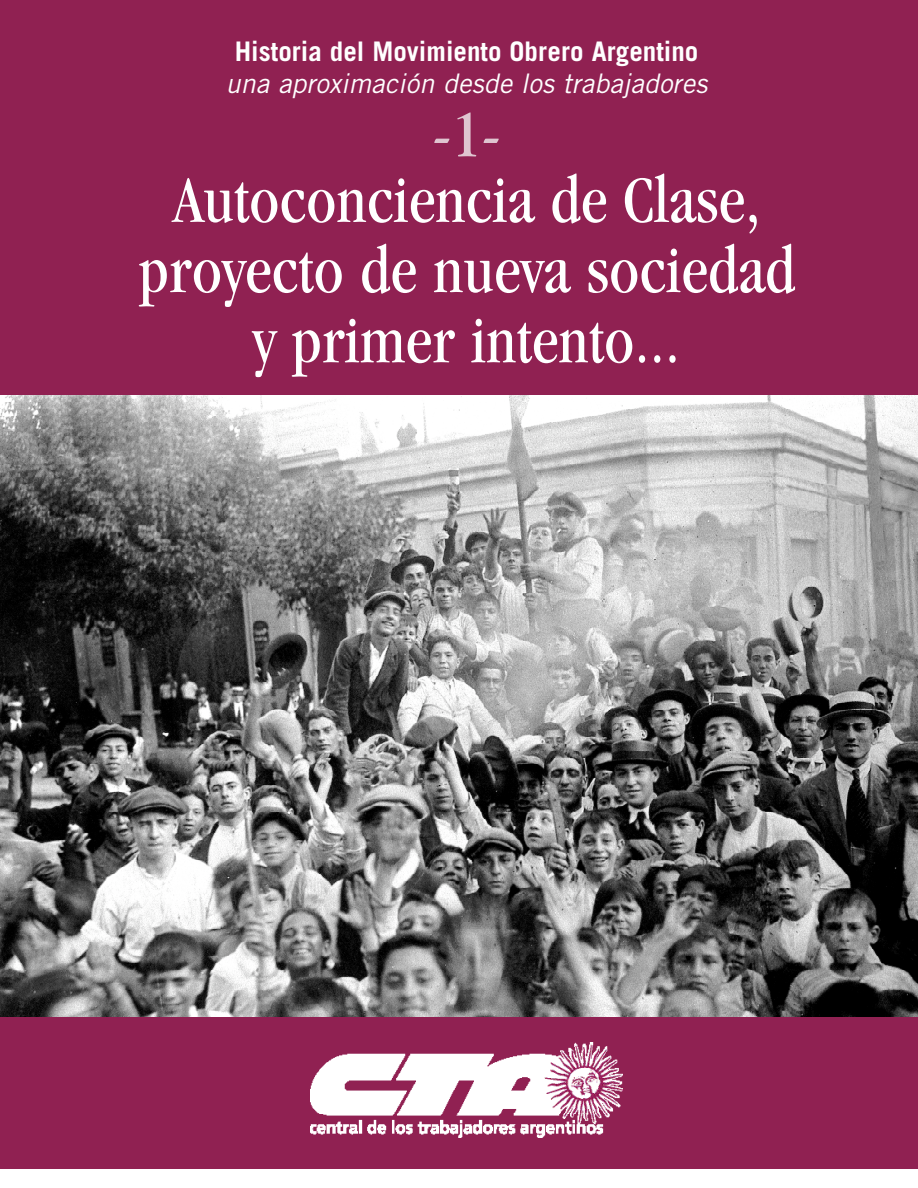
<style>
.page{position:relative;width:918px;height:1188px;background:#fff}
.page>*{position:absolute;margin:0;border:0;box-sizing:border-box;transform-origin:0 0}
.t1{font:condensed 68.25px/70.2px "Garamond";color:#fff;text-align:center}
.t2{font:condensed 68.25px "Garamond";color:#dfc5d0}
.t3{font:700 27px "Trade Gothic";color:#fff}
.t4{font:italic 27px "Trade Gothic";color:#fff}
</style>
<div class="page">
<div style="left:0;top:0;width:918px;height:395px;background:#902152"></div>
<div style="left:0;top:1007px;width:918px;height:162px;background:#902152"></div>
<img style="left:0;top:396px;width:918px;height:621px">
<img style="left:310px;top:1043px;width:313px;height:71px">
<img style="left:310px;top:1114px;width:300px;height:24px">
<p class="t3" style="left:235px;top:41px;width:465px">Historia del Movimiento Obrero Argentino</p>
<p class="t4" style="left:226px;top:74px;width:483px">una aproximación desde los trabajadores</p>
<p class="t2" style="left:432px;top:108px;width:70px">-1-</p>
<p class="t1" style="left:139px;top:170px;width:658px">Autoconciencia de Clase, proyecto de nueva sociedad y primer intento...</p>
</div>
